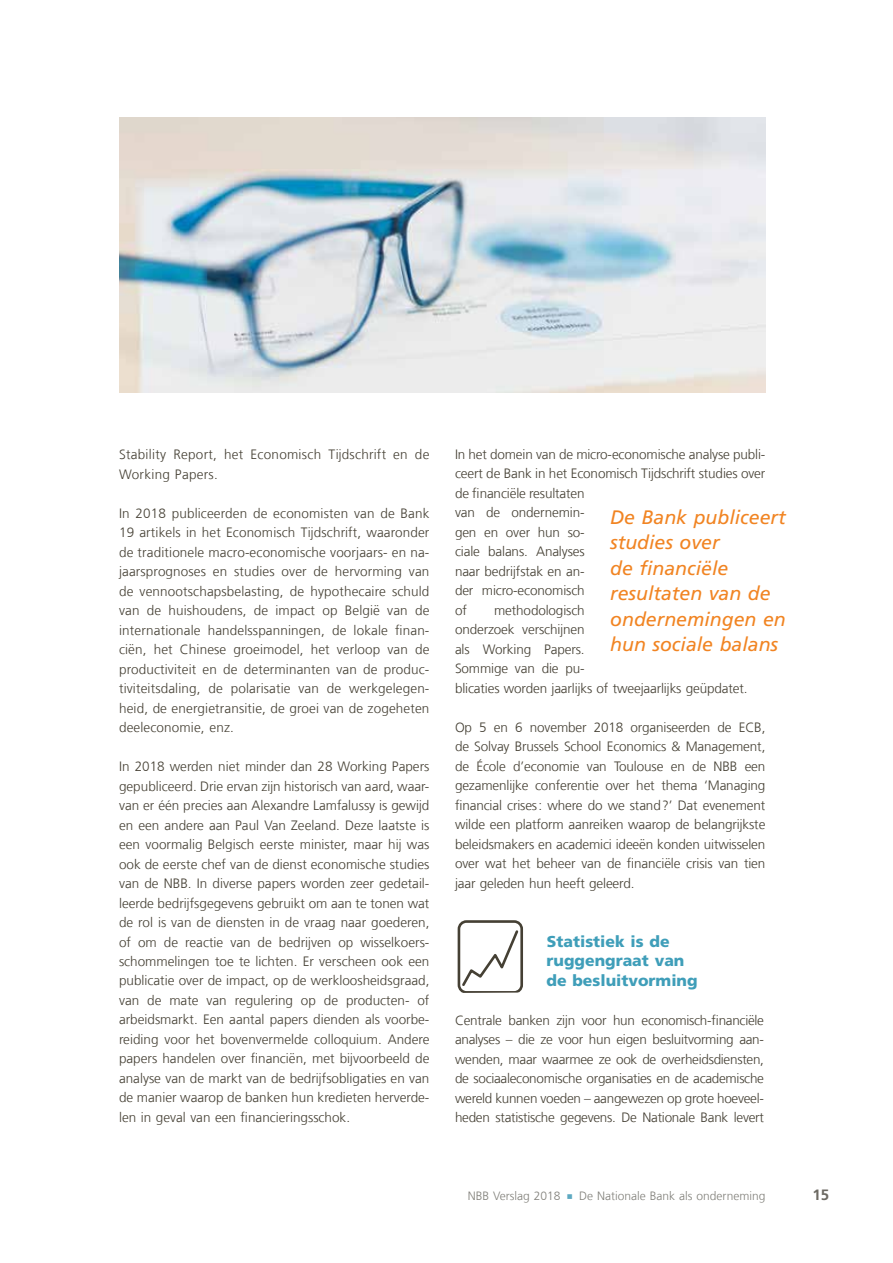
<style>
.page{position:relative;width:893px;height:1263px;background:#fff}
.page>*{position:absolute;margin:0;border:0;box-sizing:border-box;transform-origin:0 0}
.t1{font:italic 19.5px/25.5px "Frutiger LT Com";color:#f18422}
.t2{font:900 15.75px/19.5px "Frutiger LT Com";color:#3f9eb9}
.t3{font:700 15px "Frutiger LT Com";color:#6d6a63}
.t4{font:300 13.5px/19.5px "Frutiger LT Com";letter-spacing:-.01em;color:#454034;text-align:justify}
.t5{font:300 13.5px/19.5px "Frutiger LT Com";letter-spacing:.02em;color:#454034}
.t6{font:300 12px "Frutiger LT Com";color:#81807a}
.s1{color:#5ea9c1}
</style>
<div class="page">
<div style="left:458px;top:920px;width:65px;height:73px;border:3px solid #454034;border-radius:7px"></div>
<svg style="left:460px;top:928px;width:60px;height:60px"></svg>
<img style="left:119px;top:117px;width:646px;height:276px">
<p class="t5" style="left:119px;top:444px;width:312px">Stability Report, het Economisch Tijdschrift en de<br>Working Papers.</p>
<p class="t4" style="left:119px;top:503px;width:312px">In 2018 publiceerden de economisten van de Bank 19 artikels in het Economisch Tijdschrift, waaronder de traditionele macro-economische voorjaars- en na&shy;jaarsprognoses en studies over de hervorming van de vennootschapsbelasting, de hypothecaire schuld van de huishoudens, de impact op België van de internationale handelsspanningen, de lokale finan&shy;ciën, het Chinese groeimodel, het verloop van de productiviteit en de determinanten van de produc&shy;tiviteitsdaling, de polarisatie van de werkgelegen&shy;heid, de energietransitie, de groei van de zogeheten deeleconomie, enz.</p>
<p class="t4" style="left:119px;top:756px;width:312px">In 2018 werden niet minder dan 28 Working Papers gepubliceerd. Drie ervan zijn historisch van aard, waar&shy;van er één precies aan Alexandre Lamfalussy is gewijd en een andere aan Paul Van Zeeland. Deze laatste is een voormalig Belgisch eerste minister, maar hij was ook de eerste chef van de dienst economische studies van de NBB. In diverse papers worden zeer gedetail&shy;leerde bedrijfsgegevens gebruikt om aan te tonen wat de rol is van de diensten in de vraag naar goederen, of om de reactie van de bedrijven op wisselkoers&shy;schommelingen toe te lichten. Er verscheen ook een publicatie over de impact, op de werkloosheidsgraad, van de mate van regulering op de producten- of arbeidsmarkt. Een aantal papers dienden als voorbe&shy;reiding voor het bovenvermelde colloquium. Andere papers handelen over financiën, met bijvoorbeeld de analyse van de markt van de bedrijfsobligaties en van de manier waarop de banken hun kredieten herverde&shy;len in geval van een financieringsschok.</p>
<p class="t4" style="left:455px;top:444px;width:312px;text-align:left">In het domein van de micro-economische analyse publi&shy;ceert de Bank in het Economisch Tijdschrift studies over de financiële resultaten<br>van de ondernemin-<br>gen en over hun so-<br>ciale balans. Analyses<br>naar bedrijfstak en an-<br>der micro-economisch<br>of</p>
<h1 class="t1" style="left:610px;top:504px;width:177px">De Bank publiceert studies over<br>de financiële resultaten van de ondernemingen en hun sociale balans</h1>
<p class="t4" style="left:455px;top:600px;width:294px;text-align:left;text-indent:39px">methodologisch<br>onderzoek verschijnen<br>als Working Papers.<br>Sommige van die pu-<br>blicaties worden jaarlijks of tweejaarlijks geüpdatet.</p>
<p class="t4" style="left:455px;top:717px;width:312px">Op 5 en 6 november 2018 organiseerden de ECB, de Solvay Brussels School Economics &amp; Management, de École d’economie van Toulouse en de NBB een gezamenlijke conferentie over het thema ‘Managing financial crises: where do we stand?’ Dat evenement wilde een platform aanreiken waarop de belangrijkste beleidsmakers en academici ideeën konden uitwisselen over wat het beheer van de financiële crisis van tien jaar geleden hun heeft geleerd.</p>
<p class="t2" style="left:546px;top:931px;width:153px">Statistiek is de ruggengraat van de besluitvorming</p>
<p class="t4" style="left:455px;top:1010px;width:311px">Centrale banken zijn voor hun economisch-financiële analyses – die ze voor hun eigen besluitvorming aan&shy;wenden, maar waarmee ze ook de overheidsdiensten, de sociaaleconomische organisaties en de academische wereld kunnen voeden – aangewezen op grote hoeveel&shy;heden statistische gegevens. De Nationale Bank levert</p>
<p class="t6" style="left:468px;top:1188px;width:299px">NBB Verslag 2018 <span class="s1">○</span> De Nationale Bank als onderneming</p>
<p class="t3" style="left:812px;top:1186px;width:18px">15</p>
</div>
